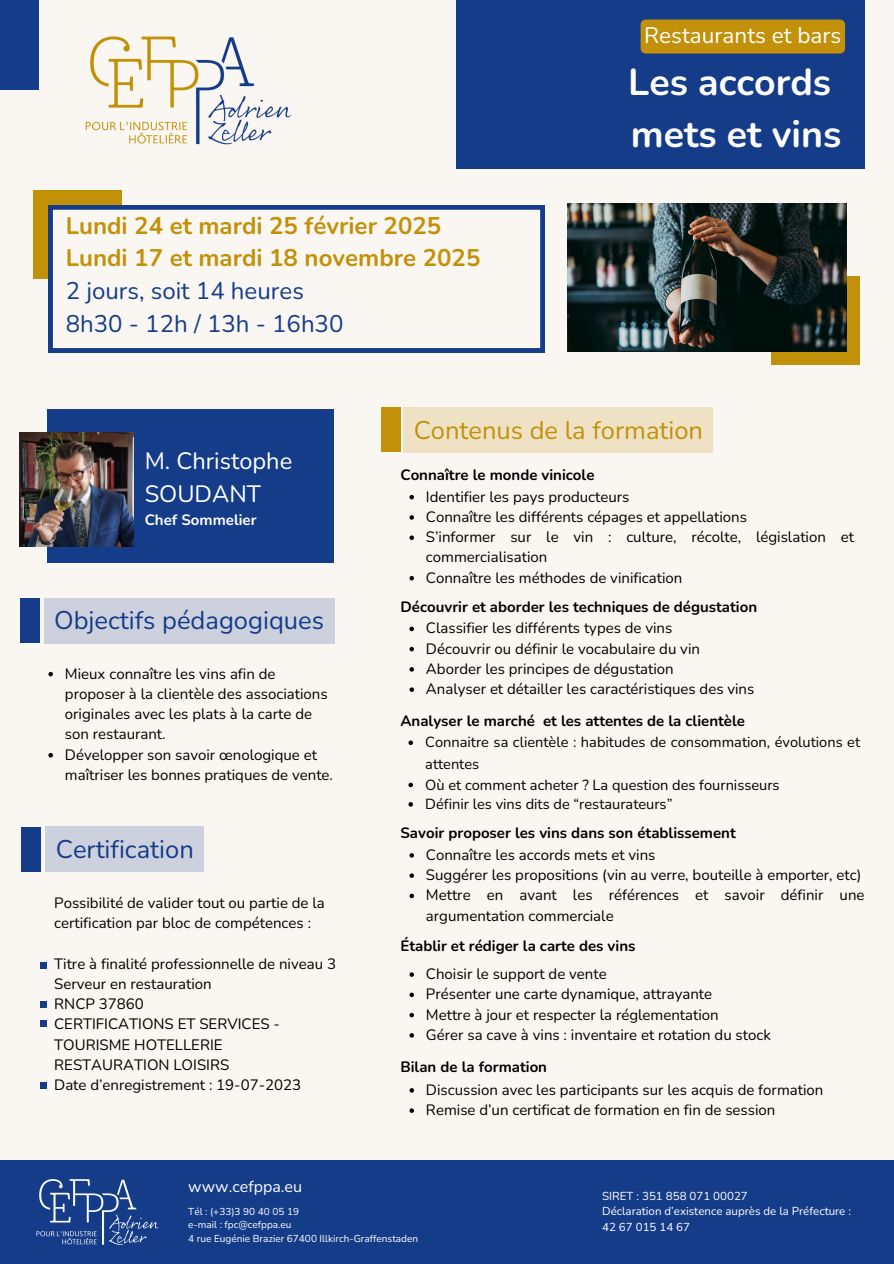
<style>
.page{position:relative;width:894px;height:1264px;background:#fff}
.page>*{position:absolute;margin:0;border:0;box-sizing:border-box;transform-origin:0 0}
.t1{font:700 37.5px/51.8px "Nunito";color:#fff}
.t2{font:25.5px "Nunito";color:#153c89}
.t3{font:25.5px "Nunito";color:#c39109}
.t4{font:700 24px/32.7px "Nunito";color:#c39109}
.t5{font:23.55px/32.2px "Nunito";color:#fff}
.t6{font:22.5px "Nunito";color:#fff}
.t7{font:16.05px "Nunito";color:#fff}
.t8{font:15px/20.2px "Nunito";color:#000}
.t9{font:700 15px "Nunito";color:#000}
.t10{font:700 15px "Nunito";color:#fff}
.t11{font:14.55px/21.6px "Nunito";color:#000}
.t12{font:11.55px/15.8px "Nunito";color:#fff}
.t13{font:10.05px "Nunito";color:#fff}
.s1{font-weight:400;color:#153c89}
</style>
<div class="page">
<div style="left:0;top:0;width:893px;height:1263px;background:#faf7f3"></div>
<img style="left:85px;top:36px;width:207px;height:109px">
<div style="left:0;top:0;width:39px;height:89px;background:#153c89"></div>
<div style="left:33px;top:190px;width:89px;height:89px;background:#c39109"></div>
<svg style="left:48px;top:205px;width:496px;height:147px"></svg>
<div style="left:771px;top:276px;width:88px;height:89px;background:#c39109"></div>
<img style="left:567px;top:204px;width:278px;height:147px">
<div style="left:47px;top:409px;width:287px;height:153px;background:#153c89"></div>
<img style="left:20px;top:432px;width:114px;height:114px">
<div style="left:0;top:1160px;width:893px;height:103px;background:#153c89"></div>
<img style="left:36px;top:1179px;width:123px;height:66px">
<div style="left:380px;top:407px;width:20px;height:45px;background:#c39109"></div>
<div style="left:20px;top:598px;width:20px;height:45px;background:#153c89"></div>
<div style="left:22px;top:826px;width:19px;height:45px;background:#153c89"></div>
<div style="left:40px;top:961px;width:6px;height:7px;background:#153c89"></div>
<div style="left:40px;top:1000px;width:6px;height:7px;background:#153c89"></div>
<svg style="left:40px;top:1020px;width:6px;height:6px"></svg>
<div style="left:40px;top:1081px;width:6px;height:7px;background:#153c89"></div>
<div style="left:456px;top:0;width:408px;height:168px;background:#153c89"></div>
<div style="left:640px;top:20px;width:204px;height:34px;background:#c39109;border-radius:5px"></div>
<div style="left:44px;top:598px;width:290px;height:45px;background:#ccd1dd"></div>
<div style="left:403px;top:407px;width:310px;height:45px;background:#efe2c4"></div>
<svg style="left:48px;top:672px;width:5px;height:4px"></svg>
<svg style="left:48px;top:753px;width:5px;height:4px"></svg>
<svg style="left:409px;top:495px;width:5px;height:4px"></svg>
<svg style="left:409px;top:515px;width:5px;height:4px"></svg>
<svg style="left:409px;top:535px;width:5px;height:5px"></svg>
<svg style="left:409px;top:576px;width:5px;height:4px"></svg>
<svg style="left:409px;top:626px;width:5px;height:5px"></svg>
<svg style="left:409px;top:647px;width:5px;height:4px"></svg>
<svg style="left:409px;top:667px;width:5px;height:4px"></svg>
<svg style="left:409px;top:687px;width:5px;height:5px"></svg>
<svg style="left:408px;top:740px;width:5px;height:5px"></svg>
<svg style="left:408px;top:782px;width:5px;height:5px"></svg>
<svg style="left:408px;top:802px;width:5px;height:4px"></svg>
<svg style="left:409px;top:1088px;width:5px;height:4px"></svg>
<svg style="left:409px;top:1108px;width:5px;height:4px"></svg>
<div style="left:46px;top:826px;width:158px;height:45px;background:#ccd1dd"></div>
<svg style="left:409px;top:853px;width:5px;height:4px"></svg>
<svg style="left:409px;top:873px;width:5px;height:4px"></svg>
<svg style="left:409px;top:893px;width:5px;height:5px"></svg>
<svg style="left:409px;top:972px;width:5px;height:4px"></svg>
<svg style="left:409px;top:992px;width:5px;height:5px"></svg>
<svg style="left:409px;top:1012px;width:5px;height:5px"></svg>
<svg style="left:409px;top:1033px;width:5px;height:4px"></svg>
<h2 class="t6" style="left:644px;top:20px;width:199px">Restaurants et bars</h2>
<p class="t4" style="left:66px;top:209px;width:416px">Lundi 24 et mardi 25 février 2025<br>Lundi 17 et mardi 18 novembre 2025<br><span class="s1">2 jours, soit 14 heures<br>8h30 - 12h / 13h - 16h30</span></p>
<p class="t1" style="left:628px;top:57px;width:215px">Les accords mets et vins</p>
<p class="t5" style="left:145px;top:445px;width:149px">M. Christophe<br>SOUDANT</p>
<h4 class="t10" style="left:145px;top:510px;width:113px">Chef Sommelier</h4>
<h4 class="t2" style="left:54px;top:603px;width:271px">Objectifs pédagogiques</h4>
<h2 class="t8" style="left:65px;top:663px;width:264px">Mieux connaître les vins afin de proposer à la clientèle des associations originales avec les plats à la carte de son restaurant.</h2>
<p class="t8" style="left:65px;top:744px;width:269px">Développer son savoir œnologique et maîtriser les bonnes pratiques de vente.</p>
<p class="t2" style="left:56px;top:832px;width:139px">Certification</p>
<p class="t8" style="left:54px;top:892px;width:272px">Possibilité de valider tout ou partie de la certification par bloc de compétences :</p>
<p class="t8" style="left:54px;top:953px;width:283px">Titre à finalité professionnelle de niveau 3<br>Serveur en restauration<br>RNCP 37860<br>CERTIFICATIONS ET SERVICES -<br>TOURISME HOTELLERIE<br>RESTAURATION LOISIRS<br>Date d’enregistrement : 19-07-2023</p>
<p class="t3" style="left:413px;top:413px;width:291px">Contenus de la formation</p>
<p class="t9" style="left:400px;top:465px;width:195px">Connaître le monde vinicole</p>
<h2 class="t8" style="left:426px;top:486px;width:205px">Identifier les pays producteurs</h2>
<h5 class="t8" style="left:426px;top:507px;width:322px">Connaître les différents cépages et appellations</h5>
<h5 class="t8" style="left:426px;top:527px;width:429px">S’informer sur le vin : culture, récolte, législation et commercialisation</h5>
<h2 class="t8" style="left:426px;top:567px;width:258px">Connaître les méthodes de vinification</h2>
<h4 class="t8" style="left:426px;top:618px;width:248px">Classifier les différents types de vins</h4>
<p class="t8" style="left:426px;top:638px;width:275px">Découvrir ou définir le vocabulaire du vin</p>
<p class="t8" style="left:426px;top:659px;width:249px">Aborder les principes de dégustation</p>
<p class="t8" style="left:426px;top:679px;width:330px">Analyser et détailler les caractéristiques des vins</p>
<p class="t9" style="left:400px;top:596px;width:358px">Découvrir et aborder les techniques de dégustation</p>
<h4 class="t9" style="left:400px;top:711px;width:346px">Analyser le marché et les attentes de la clientèle</h4>
<p class="t11" style="left:425px;top:731px;width:436px">Connaitre sa clientèle : habitudes de consommation, évolutions et attentes</p>
<p class="t11" style="left:425px;top:774px;width:356px">Où et comment acheter ? La question des fournisseurs</p>
<p class="t11" style="left:425px;top:793px;width:248px">Définir les vins dits de “restaurateurs”</p>
<h4 class="t9" style="left:400px;top:823px;width:337px">Savoir proposer les vins dans son établissement</h4>
<p class="t8" style="left:426px;top:844px;width:231px">Connaître les accords mets et vins</p>
<p class="t8" style="left:426px;top:865px;width:437px">Suggérer les propositions (vin au verre, bouteille à emporter, etc)</p>
<p class="t8" style="left:426px;top:885px;width:440px">Mettre en avant les références et savoir définir une argumentation commerciale</p>
<h5 class="t9" style="left:400px;top:936px;width:236px">Établir et rédiger la carte des vins</h5>
<p class="t8" style="left:426px;top:964px;width:182px">Choisir le support de vente</p>
<p class="t8" style="left:426px;top:984px;width:287px">Présenter une carte dynamique, attrayante</p>
<p class="t8" style="left:426px;top:1004px;width:294px">Mettre à jour et respecter la réglementation</p>
<h6 class="t8" style="left:426px;top:1024px;width:346px">Gérer sa cave à vins : inventaire et rotation du stock</h6>
<p class="t9" style="left:400px;top:1056px;width:148px">Bilan de la formation</p>
<h4 class="t8" style="left:426px;top:1079px;width:399px">Discussion avec les participants sur les acquis de formation</h4>
<p class="t8" style="left:426px;top:1100px;width:351px">Remise d’un certificat de formation en fin de session</p>
<p class="t7" style="left:188px;top:1175px;width:115px">www.cefppa.eu</p>
<p class="t13" style="left:188px;top:1204px;width:112px">Tél : (+33)3 90 40 05 19</p>
<p class="t13" style="left:188px;top:1217px;width:105px">e-mail : fpc@cefppa.eu</p>
<p class="t13" style="left:188px;top:1231px;width:231px">4 rue Eugénie Brazier 67400 Illkirch-Graffenstaden</p>
<h4 class="t12" style="left:602px;top:1187px;width:250px">SIRET : 351 858 071 00027<br>Déclaration d’existence auprès de la Préfecture :<br>42 67 015 14 67</h4>
</div>
